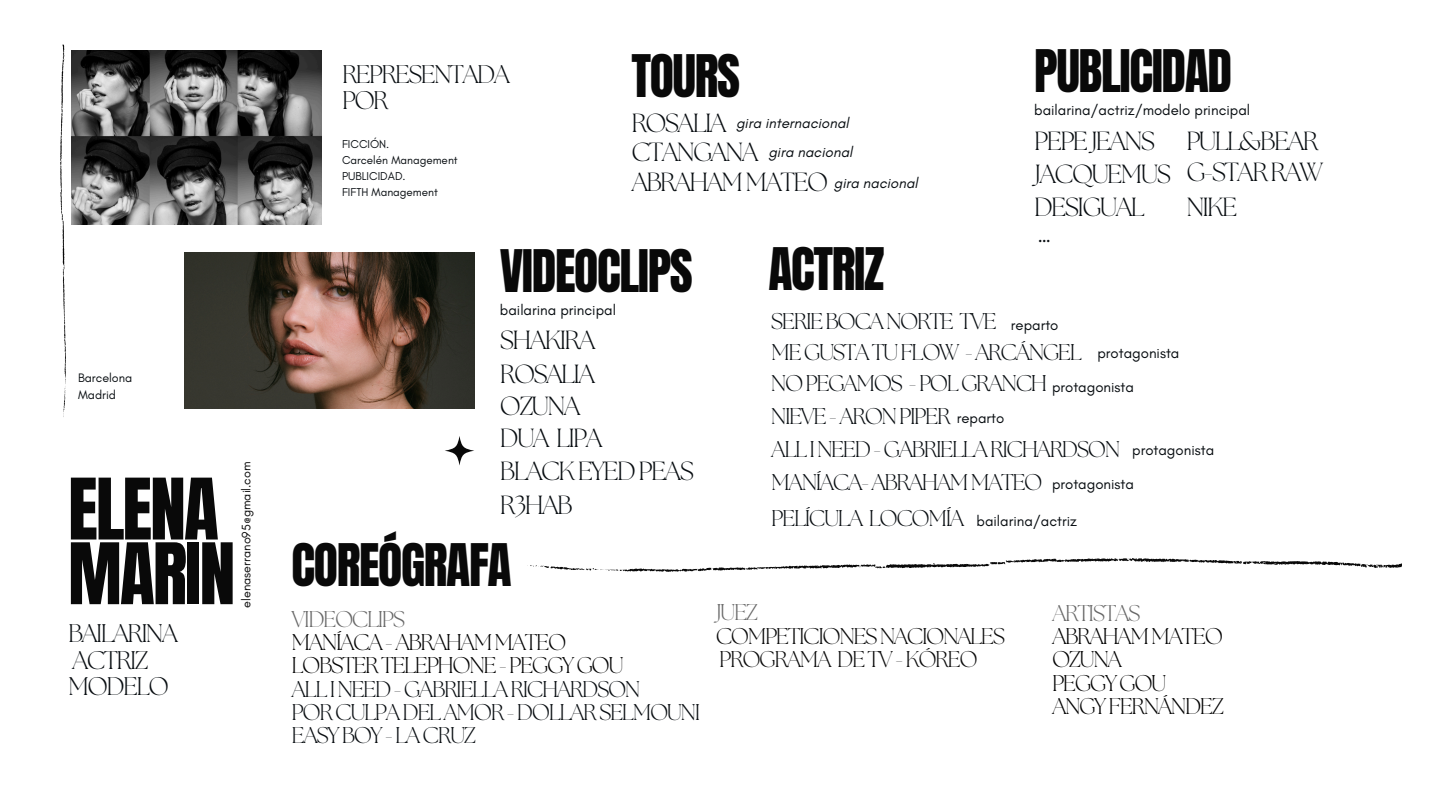
<style>
.page{position:relative;width:1440px;height:810px;background:#fff}
.page>*{position:absolute;margin:0;border:0;box-sizing:border-box;transform-origin:0 0}
.t1{font:72.1px/64.7px "Anton";letter-spacing:-.03em;color:#090909}
.t2{font:49.9px "Anton";letter-spacing:-.03em;color:#090909}
.t3{font:300 26.2px "The Seasons";letter-spacing:-.065em;color:#070c10}
.t4{font:300 25.5px/26.3px "The Seasons";letter-spacing:-.065em;color:#070c10}
.t5{font:300 22.8px/23.3px "The Seasons";letter-spacing:-.065em;color:#070c10}
.t6{font:300 22.8px/23.3px "The Seasons";letter-spacing:-.065em;color:#000}
.t7{font:300 22.8px/23.3px "The Seasons";letter-spacing:-.065em;color:#090909}
.t8{font:14.9px "Glacial Indifference";color:#070c10}
.t9{font:italic 14.9px "Glacial Indifference";color:#070c10}
.t10{font:12.5px "Glacial Indifference";color:#090909}
.t11{font:12.5px "Glacial Indifference";color:#070c10}
.t12{font:11.7px "Glacial Indifference";color:#070c10}
.s1{color:#666}
.s2{color:#000}
</style>
<div class="page">
<img style="left:72px;top:50px;width:250px;height:174px">
<img style="left:184px;top:252px;width:290px;height:156px">
<svg style="left:60px;top:45px;width:6px;height:372px"></svg>
<svg style="left:445px;top:436px;width:29px;height:30px"></svg>
<svg style="left:527px;top:558px;width:875px;height:14px"></svg>
<h3 class="t11" style="left:78px;top:370px;width:56px">Barcelona</h3>
<h3 class="t11" style="left:78px;top:387px;width:39px">Madrid</h3>
<h2 class="t1" style="left:68px;top:478px;width:169px">ELENA<br>MARIN</h2>
<p class="t4" style="left:68px;top:623px;width:111px">BAILARINA<br>ACTRIZ<br>MODELO</p>
<p class="t10" style="left:239px;top:608px;width:147px;rotate:-90deg">elenaserrano95@gmail.com</p>
<h5 class="t4" style="left:342px;top:63px;width:169px">REPRESENTADA<br>POR</h5>
<p class="t12" style="left:342px;top:137px;width:49px">FICCIÓN.</p>
<h3 class="t12" style="left:342px;top:153px;width:117px">Carcelén Management</h3>
<h5 class="t12" style="left:342px;top:169px;width:65px">PUBLICIDAD.</h5>
<h3 class="t12" style="left:342px;top:185px;width:97px">FIFTH Management</h3>
<p class="t2" style="left:631px;top:40px;width:110px">TOURS</p>
<p class="t3" style="left:631px;top:111px;width:97px">ROSALIA</p>
<h3 class="t9" style="left:736px;top:114px;width:114px">gira internacional</h3>
<h5 class="t3" style="left:631px;top:140px;width:129px">CTANGANA</h5>
<h3 class="t9" style="left:834px;top:174px;width:86px">gira nacional</h3>
<h4 class="t9" style="left:768px;top:143px;width:86px">gira nacional</h4>
<p class="t3" style="left:631px;top:170px;width:198px">ABRAHAM MATEO</p>
<h2 class="t2" style="left:1034px;top:36px;width:200px">PUBLICIDAD</h2>
<p class="t3" style="left:1034px;top:129px;width:122px">PEPE JEANS</p>
<h5 class="t3" style="left:1034px;top:162px;width:138px">JACQUEMUS</h5>
<h4 class="t3" style="left:1034px;top:195px;width:112px">DESIGUAL</h4>
<h4 class="t8" style="left:1034px;top:101px;width:217px">bailarina/actriz/modelo principal</h4>
<h5 class="t3" style="left:1186px;top:129px;width:134px">PULL&amp;BEAR</h5>
<h3 class="t3" style="left:1186px;top:160px;width:138px">G-STAR RAW</h3>
<h2 class="t3" style="left:1186px;top:195px;width:53px">NIKE</h2>
<h4 class="t3" style="left:1037px;top:221px;width:15px">...</h4>
<h3 class="t2" style="left:500px;top:235px;width:194px">VIDEOCLIPS</h3>
<h3 class="t3" style="left:500px;top:328px;width:97px">SHAKIRA</h3>
<h2 class="t8" style="left:500px;top:301px;width:118px">bailarina principal</h2>
<p class="t3" style="left:500px;top:362px;width:97px">ROSALIA</p>
<h3 class="t3" style="left:500px;top:395px;width:82px">OZUNA</h3>
<p class="t3" style="left:500px;top:426px;width:104px">DUA LIPA</p>
<h5 class="t3" style="left:500px;top:459px;width:196px">BLACK EYED PEAS</h5>
<h3 class="t3" style="left:500px;top:493px;width:74px">R3HAB</h3>
<h3 class="t2" style="left:292px;top:529px;width:222px">COREÓGRAFA</h3>
<p class="t5" style="left:292px;top:609px;width:410px"><span class="s1">VIDEOCLIPS<br></span><span class="s2">MANÍACA - ABRAHAM MATEO<br>LOBSTER TELEPHONE - PEGGY GOU<br></span>ALL I NEED - GABRIELLA RICHARDSON<br>POR CULPA DEL AMOR - DOLLAR SELMOUNI<br>EASY BOY - LA CRUZ</p>
<h5 class="t2" style="left:768px;top:233px;width:118px">ACTRIZ</h5>
<h3 class="t5" style="left:771px;top:311px;width:227px">SERIE BOCA NORTE TVE</h3>
<h4 class="t8" style="left:1011px;top:316px;width:49px">reparto</h4>
<h4 class="t5" style="left:771px;top:342px;width:312px">ME GUSTA TU FLOW - ARCÁNGEL</h4>
<h5 class="t8" style="left:1097px;top:344px;width:84px">protagonista</h5>
<p class="t5" style="left:771px;top:373px;width:278px">NO PEGAMOS - POL GRANCH</p>
<h5 class="t8" style="left:1052px;top:378px;width:84px">protagonista</h5>
<p class="t5" style="left:771px;top:406px;width:181px">NIEVE - ARON PIPER</p>
<h3 class="t8" style="left:957px;top:409px;width:49px">reparto</h3>
<h4 class="t5" style="left:771px;top:439px;width:350px">ALL I NEED - GABRIELLA RICHARDSON</h4>
<h5 class="t8" style="left:1132px;top:441px;width:84px">protagonista</h5>
<h1 class="t5" style="left:771px;top:473px;width:273px">MANÍACA- ABRAHAM MATEO</h1>
<h4 class="t8" style="left:1052px;top:475px;width:84px">protagonista</h4>
<h5 class="t5" style="left:771px;top:508px;width:195px">PELÍCULA LOCOMÍA</h5>
<h3 class="t8" style="left:977px;top:511px;width:102px">bailarina/actriz</h3>
<h5 class="t7" style="left:716px;top:603px;width:291px"><span class="s1">JUEZ<br></span>COMPETICIONES NACIONALES<br>PROGRAMA DE TV - KÓREO</h5>
<h3 class="t6" style="left:1052px;top:603px;width:173px"><span class="s1">ARTISTAS<br></span>ABRAHAM MATEO<br>OZUNA<br>PEGGY GOU<br>ANGY FERNÁNDEZ</h3>
</div>
